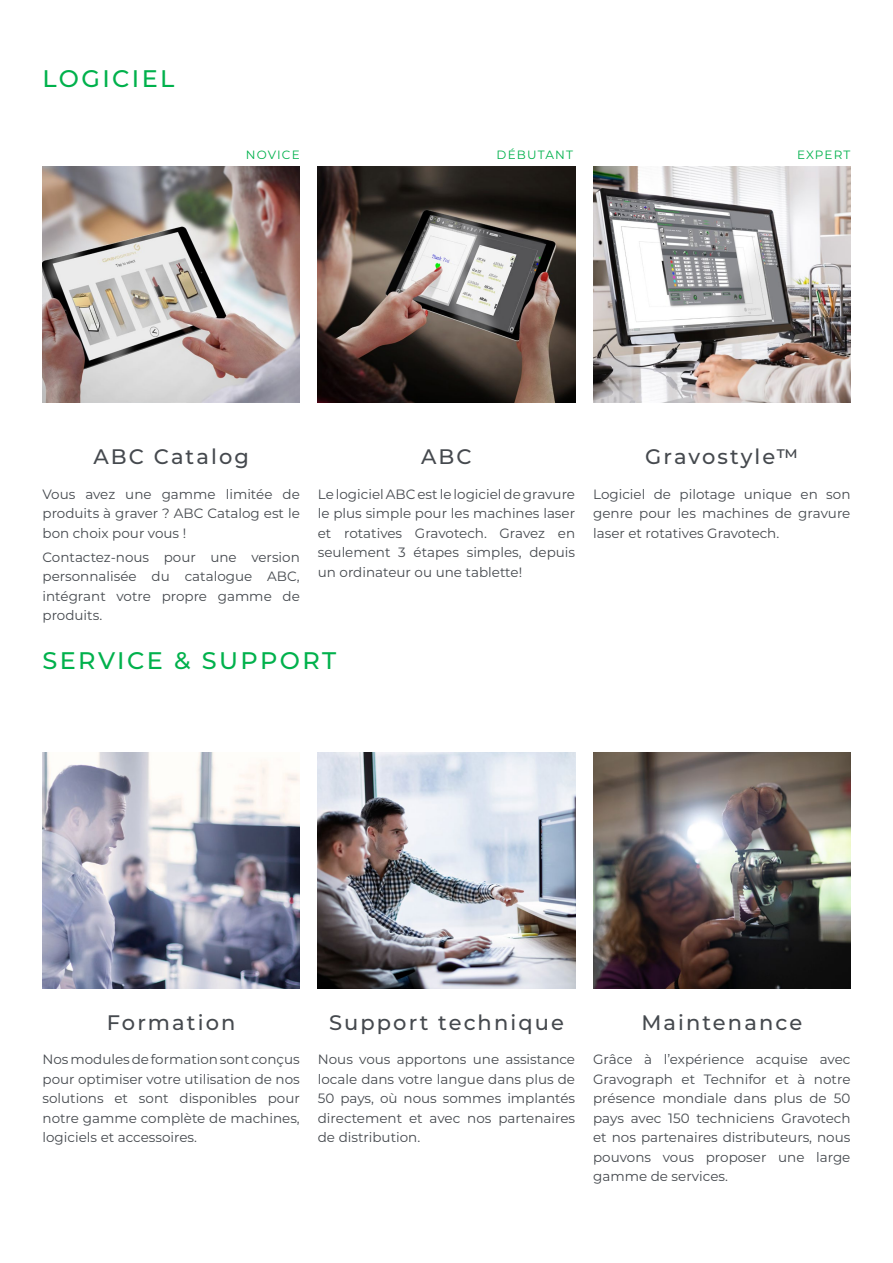
<style>
.page{position:relative;width:893px;height:1263px;background:#fff}
.page>*{position:absolute;margin:0;border:0;box-sizing:border-box;transform-origin:0 0}
.t1{font:500 24px "Montserrat";letter-spacing:.1em;color:#00b14c}
.t2{font:500 21px "Montserrat";letter-spacing:.1em;color:#45494e}
.t3{font:13.5px/19.5px "Montserrat";color:#45494e;text-align:justify}
.t4{font:12px "Montserrat";letter-spacing:.1em;color:#00b14c}
</style>
<div class="page">
<img style="left:43px;top:166px;width:257px;height:236px">
<img style="left:318px;top:166px;width:257px;height:236px">
<img style="left:593px;top:166px;width:257px;height:236px">
<img style="left:43px;top:752px;width:257px;height:237px">
<img style="left:318px;top:752px;width:257px;height:237px">
<img style="left:593px;top:752px;width:257px;height:237px">
<h1 class="t1" style="left:43px;top:62px;width:133px">LOGICIEL</h1>
<p class="t4" style="left:246px;top:146px;width:56px">NOVICE</p>
<p class="t4" style="left:497px;top:146px;width:78px">DÉBUTANT</p>
<p class="t4" style="left:797px;top:146px;width:55px">EXPERT</p>
<h2 class="t2" style="left:93px;top:442px;width:157px">ABC Catalog</h2>
<h2 class="t2" style="left:421px;top:442px;width:52px">ABC</h2>
<h2 class="t2" style="left:645px;top:442px;width:155px">Gravostyle™</h2>
<p class="t3" style="left:318px;top:484px;width:259px">Le logiciel ABC est le logiciel de gravure le plus simple pour les machines laser et rotatives Gravotech. Gravez en seulement 3 étapes simples, depuis un ordinateur ou une tablette!</p>
<p class="t3" style="left:593px;top:484px;width:259px">Logiciel de pilotage unique en son genre pour les machines de gravure laser et rotatives Gravotech.</p>
<p class="t3" style="left:43px;top:484px;width:259px">Vous avez une gamme limitée de produits à graver ? ABC Catalog est le bon choix pour vous !</p>
<p class="t3" style="left:43px;top:547px;width:259px">Contactez-nous pour une version personnalisée du catalogue ABC, intégrant votre propre gamme de produits.</p>
<h1 class="t1" style="left:43px;top:644px;width:295px">SERVICE &amp; SUPPORT</h1>
<h2 class="t2" style="left:107px;top:1007px;width:130px">Formation</h2>
<h2 class="t2" style="left:329px;top:1007px;width:236px">Support technique</h2>
<h2 class="t2" style="left:641px;top:1007px;width:162px">Maintenance</h2>
<p class="t3" style="left:318px;top:1049px;width:259px">Nous vous apportons une assistance locale dans votre langue dans plus de 50 pays, où nous sommes implantés directement et avec nos partenaires de distribution.</p>
<p class="t3" style="left:43px;top:1049px;width:259px">Nos modules de formation sont conçus pour optimiser votre utilisation de nos solutions et sont disponibles pour notre gamme complète de machines, logiciels et accessoires.</p>
<p class="t3" style="left:593px;top:1049px;width:259px">Grâce à l’expérience acquise avec Gravograph et Technifor et à notre présence mondiale dans plus de 50 pays avec 150 techniciens Gravotech et nos partenaires distributeurs, nous pouvons vous proposer une large gamme de services.</p>
</div>
